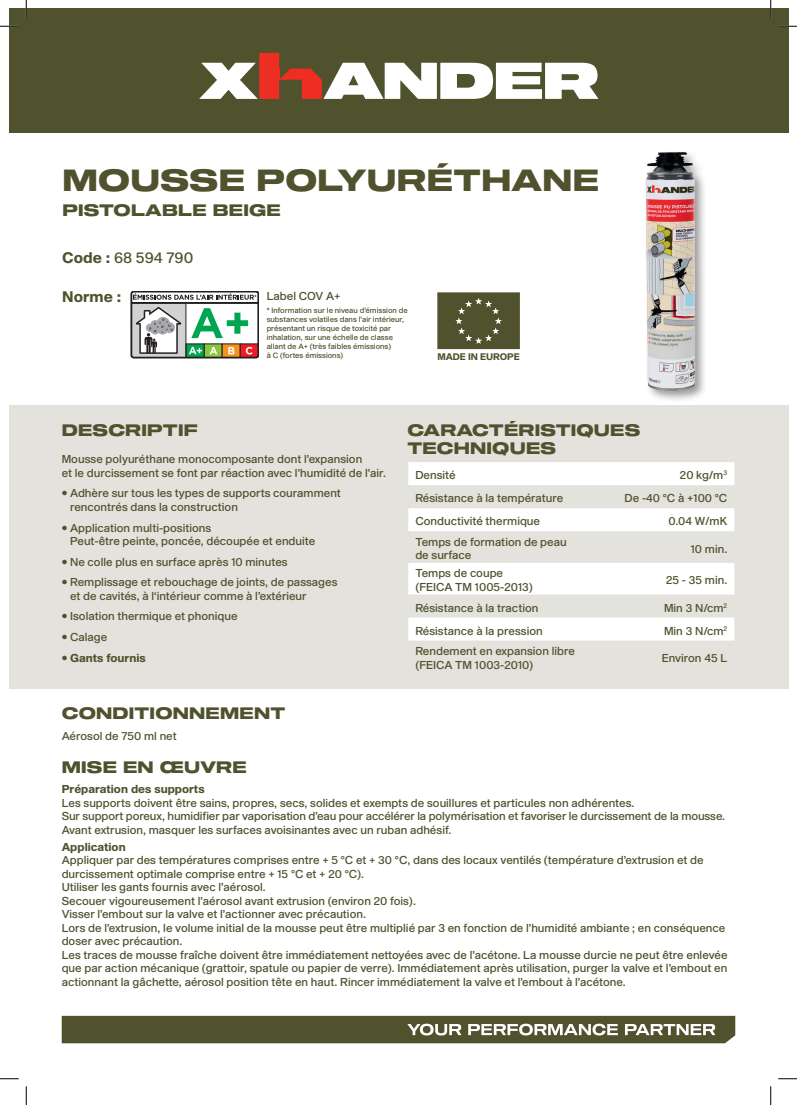
<style>
.page{position:relative;width:797px;height:1105px;background:#fff}
.page>*{position:absolute;margin:0;border:0;box-sizing:border-box;transform-origin:0 0}
.t1{font:30px "Shapiro 75 Heavy Extd";letter-spacing:.01em;color:#50512d}
.t2{font:16.25px/18.8px "Shapiro 75 Heavy Extd";letter-spacing:.01em;color:#50512d}
.t3{font:15px "Shapiro 55 Middle";color:#50512d}
.t4{font:800 15px "Shapiro 75";color:#50512d}
.t5{font:11.25px/13.5px "Shapiro 55 Middle";color:#50512d}
.t6{font:800 11.25px "Shapiro 75";color:#50512d}
.t7{font:800 9.38px "Shapiro 75";letter-spacing:-.01em;color:#50512d}
.t8{font:7.5px/9px "Shapiro 55 Middle";color:#50512d}
.t9{font:6.5px "Shapiro 55 Middle";color:#50512d}
.s1{font-family:"Shapiro 75";font-weight:800}
.s2{font-family:"Shapiro 55 Middle";font-weight:400}
</style>
<div class="page">
<svg style="left:62px;top:1016px;width:673px;height:27px;background:#616141"></svg>
<div style="left:9px;top:9px;width:779px;height:124px;background:#50512d"></div>
<svg style="left:199px;top:53px;width:399px;height:46px"></svg>
<div style="left:9px;top:405px;width:779px;height:284px;background:#e3e2dc"></div>
<svg style="left:408px;top:462px;width:326px;height:178px;fill:#fff"></svg>
<svg style="left:131px;top:291px;width:128px;height:67px"></svg>
<svg style="left:437px;top:293px;width:83px;height:56px;background:#585937"></svg>
<img style="left:645px;top:152px;width:59px;height:246px">
<svg style="left:0;top:26px;width:19px;height:1px"></svg>
<svg style="left:778px;top:26px;width:19px;height:1px"></svg>
<svg style="left:0;top:1078px;width:19px;height:1px"></svg>
<svg style="left:778px;top:1078px;width:19px;height:1px"></svg>
<svg style="left:26px;top:0;width:1px;height:19px"></svg>
<svg style="left:26px;top:1086px;width:1px;height:19px"></svg>
<svg style="left:770px;top:0;width:1px;height:19px"></svg>
<svg style="left:770px;top:1086px;width:1px;height:19px"></svg>
<h1 class="t1" style="left:62px;top:158px;width:538px">MOUSSE POLYURÉTHANE</h1>
<h2 class="t2" style="left:62px;top:202px;width:220px">PISTOLABLE BEIGE</h2>
<h3 class="t3" style="left:62px;top:247px;width:132px"><span class="s1">Code :</span> 68 594 790</h3>
<p class="t5" style="left:267px;top:290px;width:75px">Label COV A+</p>
<h3 class="t4" style="left:62px;top:286px;width:60px">Norme :</h3>
<p class="t8" style="left:267px;top:306px;width:142px">* Information sur le niveau d’émission de substances volatiles dans ’l air intérieur, présentant un risque de toxicité par inhalation, sur une échelle de classe allant de A+ (très faibles émissions(</p>
<p class="t8" style="left:267px;top:351px;width:78px">Cà (fortes émissions)</p>
<p class="t7" style="left:437px;top:350px;width:84px">MADE IN EUROPE</p>
<h2 class="t2" style="left:62px;top:421px;width:138px">DESCRIPTIF</h2>
<p class="t5" style="left:62px;top:453px;width:326px">Mousse polyuréthane monocomposante dont ’l expansion<br>et le durcissement se font par réaction avec ’l humidité de ’l air.</p>
<p class="t5" style="left:70px;top:487px;width:272px;text-indent:-8px">• Adhère sur tous les types de supports couramment rencontrés dans la construction</p>
<p class="t5" style="left:70px;top:521px;width:247px;text-indent:-8px">• Application multi-positions<br>Peut-être peinte, poncée, découpée et enduite</p>
<p class="t5" style="left:62px;top:555px;width:227px">• Ne colle plus en surface après 10 minutes</p>
<p class="t5" style="left:70px;top:576px;width:269px;text-indent:-8px">• Remplissage et rebouchage de joints, de passages et de cavités ‘là, intérieur comme ’là extérieur</p>
<p class="t5" style="left:62px;top:610px;width:177px">• Isolation thermique et phonique</p>
<p class="t5" style="left:62px;top:631px;width:47px">• Calage</p>
<p class="t6" style="left:62px;top:649px;width:85px"><span class="s2">•</span> Gants fournis</p>
<h2 class="t2" style="left:62px;top:704px;width:225px">CONDITIONNEMENT</h2>
<p class="t5" style="left:62px;top:729px;width:116px">Aérosol de 750 ml net</p>
<h2 class="t2" style="left:407px;top:421px;width:234px">CARACTÉRISTIQUES<br>TECHNIQUES</h2>
<p class="t5" style="left:415px;top:469px;width:42px">Densité</p>
<p class="t9" style="left:723px;top:468px;width:5px">3</p>
<p class="t5" style="left:680px;top:469px;width:45px">20 kg m/</p>
<p class="t5" style="left:415px;top:492px;width:150px">Résistance laà température</p>
<p class="t5" style="left:415px;top:511px;width:153px;line-height:20.6px">Conductivité thermique<br>Temps de formation de peau</p>
<p class="t5" style="left:415px;top:547px;width:89px;line-height:18.1px">de surface<br>Temps de coupe</p>
<p class="t5" style="left:415px;top:581px;width:119px">(FEICA TM 1005-2013)</p>
<p class="t5" style="left:415px;top:601px;width:125px">Résistance laà traction</p>
<p class="t5" style="left:415px;top:621px;width:161px;line-height:20.6px">Résistance laà pression<br>Rendement en expansion libre</p>
<p class="t5" style="left:415px;top:658px;width:119px">(FEICA TM 1003-2010)</p>
<p class="t5" style="left:624px;top:492px;width:104px">De -40 C° à +100 C°</p>
<p class="t5" style="left:668px;top:515px;width:60px">0.04 W/mK</p>
<p class="t5" style="left:690px;top:542px;width:38px">10 min.</p>
<p class="t5" style="left:666px;top:574px;width:63px">25 - 35 min.</p>
<p class="t9" style="left:723px;top:601px;width:5px">2</p>
<p class="t5" style="left:664px;top:601px;width:61px">Min N3 /cm</p>
<p class="t9" style="left:723px;top:624px;width:5px">2</p>
<p class="t5" style="left:664px;top:624px;width:61px">Min N3 /cm</p>
<p class="t5" style="left:661px;top:652px;width:67px">Environ 45 L</p>
<h2 class="t2" style="left:62px;top:758px;width:186px">MISE EN ŒUVRE</h2>
<p class="t6" style="left:62px;top:781px;width:144px">Préparation des supports</p>
<p class="t5" style="left:62px;top:796px;width:665px">Les supports doivent être sains, propres, secs, solides et exempts de souillures et particules non adhérentes.<br>Sur support poreux, humidifier par vaporisation d’eau pour accélérer la polymérisation et favoriser le durcissement de la mousse.<br>Avant extrusion, masquer les surfaces avoisinantes avec un ruban adhésif.</p>
<p class="t6" style="left:62px;top:839px;width:66px">Application</p>
<p class="t5" style="left:62px;top:854px;width:667px">Appliquer par des températures comprises entre + 5 C° et + 30 C° , dans des locaux ventilés (température d’extrusion et de durcissement optimale comprise entre + 1 5 C° e t + 2 0 C° . (<br>Utiliser les gants fournis avec ’l aérosol.<br>Secouer vigoureusement ’l aérosol avant extrusion (environ 20 fois .(<br>Visser ’l embout sur la valve et ’l actionner avec précaution.<br>Lors de ’l extrusion le, volume initial de la mousse peut être multiplié par 3 en fonction de ’l humidité ambiante ; en conséquence doser avec précaution.<br>Les traces de mousse fraîche doivent être immédiatement nettoyées avec de ’l acétone. La mousse durcie ne peut être enlevée que par action mécanique (grattoir, spatule ou papier de verre .) Immédiatement après utilisation, purger la valve et ’l embout en actionnant la gâchette, aérosol position tête en haut. Rincer immédiatement la valve et ’l embout ’là acétone.</p>
</div>
